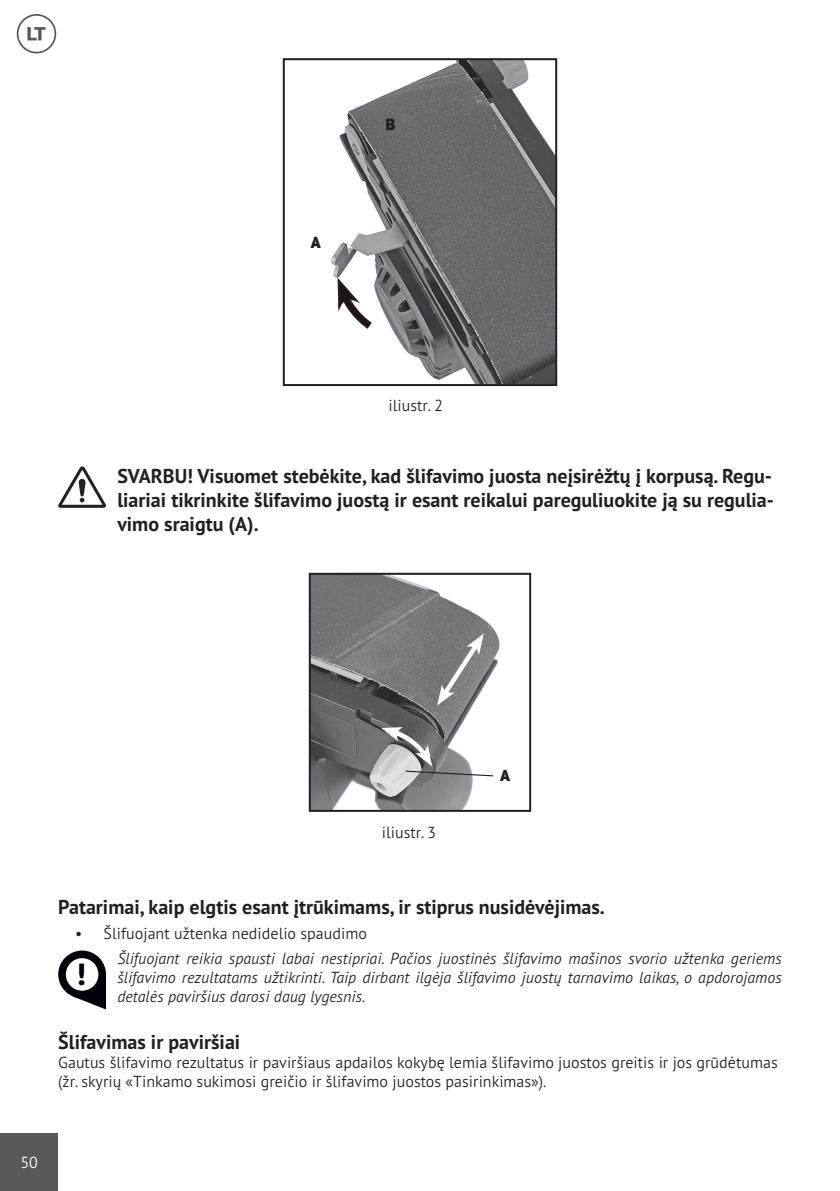
<style>
.page{position:relative;width:840px;height:1191px;background:#fff}
.page>*{position:absolute;margin:0;border:0;box-sizing:border-box;transform-origin:0 0}
.t1{font:700 20px/24px "PT Sans Pro";color:#231f20;text-align:justify}
.t2{font:italic 300 16px/19.2px "PT Sans Pro";color:#231f20;text-align:justify}
.t3{font:300 16px/19.2px "PT Sans Pro";color:#231f20}
.t4{font:900 16px "PT Sans Pro";color:#231f20}
.t5{font:300 16px "PT Sans Pro";color:#fff}
</style>
<div class="page">
<div style="left:0;top:1133px;width:58px;height:58px;background:#57585a"></div>
<svg style="left:17px;top:14px;width:39px;height:39px"></svg>
<svg style="left:58px;top:466px;width:48px;height:42px"></svg>
<img style="left:331px;top:61px;width:223px;height:322px">
<div style="left:282px;top:58px;width:275px;height:328px;border:2px solid #231f20"></div>
<svg style="left:336px;top:275px;width:37px;height:55px"></svg>
<img style="left:311px;top:576px;width:189px;height:233px">
<div style="left:308px;top:573px;width:223px;height:239px;border:2px solid #231f20"></div>
<svg style="left:437px;top:633px;width:46px;height:72px"></svg>
<svg style="left:381px;top:727px;width:113px;height:50px"></svg>
<div style="left:58px;top:950px;width:48px;height:48px;background:#00000a;border-radius:50%"></div>
<div style="left:66px;top:958px;width:32px;height:32px;background:#fff;border-radius:50%"></div>
<svg style="left:72px;top:963px;width:34px;height:46px"></svg>
<p class="t4" style="left:311px;top:232px;width:11px">A</p>
<p class="t4" style="left:385px;top:114px;width:11px">В</p>
<p class="t3" style="left:388px;top:395px;width:56px">iliustr. 2</p>
<p class="t1" style="left:117px;top:463px;width:658px">SVARBU! Visuomet stebėkite, kad šlifavimo juosta neįsirėžtų į korpusą. Regu&shy;liariai tikrinkite šlifavimo juostą ir esant reikalui pareguliuokite ją su regulia&shy;vimo sraigtu (А).</p>
<p class="t3" style="left:381px;top:822px;width:56px">iliustr. 3</p>
<p class="t4" style="left:500px;top:764px;width:11px">A</p>
<p class="t1" style="left:58px;top:894px;width:548px">Patarimai, kaip elgtis esant įtrūkimams, ir stiprus nusidėvėjimas.</p>
<p class="t3" style="left:75px;top:923px;width:293px">• Šlifuojant užtenka nedidelio spaudimo</p>
<p class="t2" style="left:117px;top:948px;width:665px">Šlifuojant reikia spausti labai nestipriai. Pačios juostinės šlifavimo mašinos svorio užtenka geriems šlifavimo rezultatams užtikrinti. Taip dirbant ilgėja šlifavimo juostų tarnavimo laikas, o apdorojamos detalės paviršius darosi daug lygesnis.</p>
<p class="t1" style="left:58px;top:1029px;width:183px">Šlifavimas ir paviršiai</p>
<p class="t3" style="left:58px;top:1052px;width:720px">Gautus šlifavimo rezultatus ir paviršiaus apdailos kokybę lemia šlifavimo juostos greitis ir jos grūdėtumas (žr. skyrių «Tinkamo sukimosi greičio ir šlifavimo juostos pasirinkimas»).</p>
<p class="t5" style="left:20px;top:1152px;width:19px">50</p>
</div>
